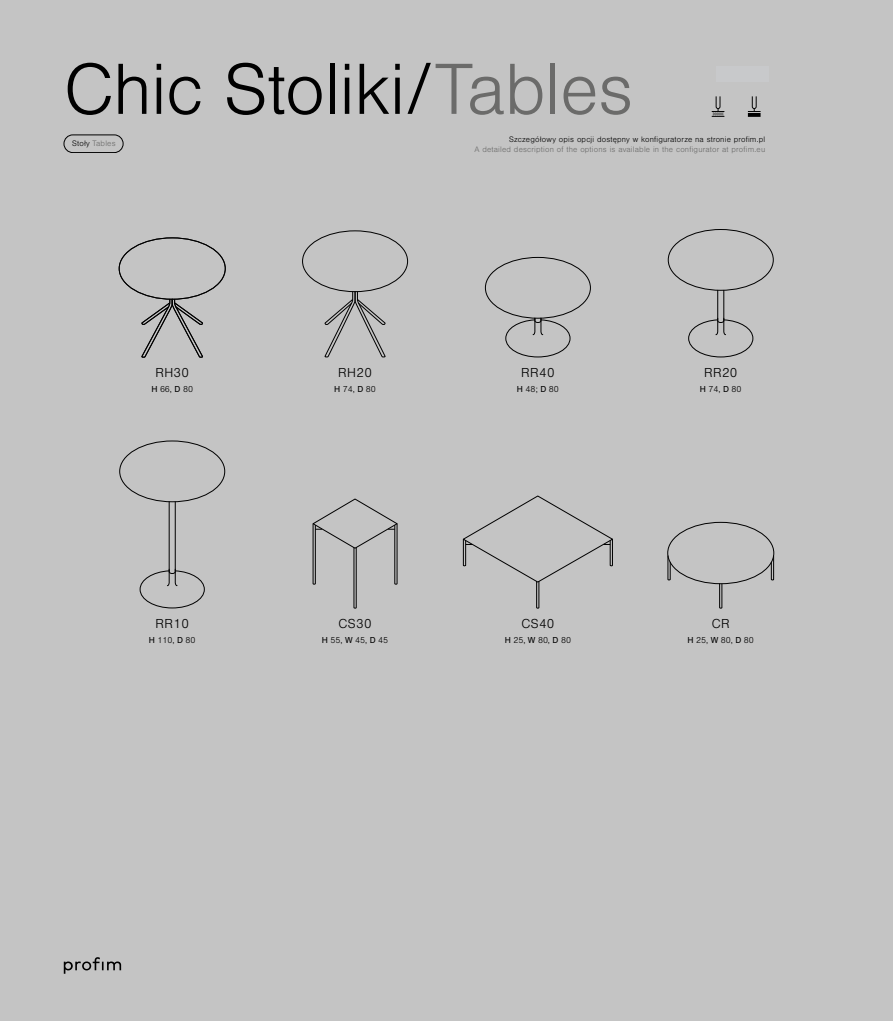
<style>
.page{position:relative;width:893px;height:1021px;background:#fff}
.page>*{position:absolute;margin:0;border:0;box-sizing:border-box;transform-origin:0 0}
.t1{font:300 75px "Nimbus San";letter-spacing:-.01em;color:#000}
.t2{font:300 13.5px "Nimbus San";letter-spacing:.025em;color:#000}
.t3{font:300 9px "Nimbus San";letter-spacing:-.01em;color:#000}
.t4{font:300 8.25px "Nimbus San";letter-spacing:.025em;color:#6b6b6a}
.t5{font:300 8.25px "Nimbus San";letter-spacing:.025em;color:#000}
.s1{color:#6b6b6a}
.s2{color:#000}
.s3{font-weight:400}
</style>
<div class="page">
<div style="left:0;top:0;width:893px;height:1020px;background:#c4c4c4"></div>
<svg style="left:668px;top:555px;width:2px;height:25px"></svg>
<svg style="left:771px;top:555px;width:3px;height:25px"></svg>
<svg style="left:719px;top:583px;width:3px;height:25px"></svg>
<svg style="left:463px;top:495px;width:150px;height:113px"></svg>
<svg style="left:313px;top:498px;width:85px;height:110px"></svg>
<div style="left:120px;top:441px;width:105px;height:61px;border:1px solid #000;border-radius:50%"></div>
<svg style="left:140px;top:501px;width:65px;height:107px"></svg>
<div style="left:668px;top:229px;width:105px;height:61px;border:1px solid #000;border-radius:50%"></div>
<svg style="left:688px;top:290px;width:65px;height:67px"></svg>
<div style="left:485px;top:257px;width:106px;height:61px;border:1px solid #000;border-radius:50%"></div>
<svg style="left:505px;top:318px;width:65px;height:39px"></svg>
<div style="left:302px;top:231px;width:106px;height:61px;border:1px solid #000;border-radius:50%"></div>
<svg style="left:324px;top:291px;width:62px;height:66px"></svg>
<div style="left:119px;top:238px;width:106px;height:61px;border:1px solid #000;border-radius:50%"></div>
<svg style="left:141px;top:299px;width:62px;height:59px"></svg>
<div style="left:64px;top:135px;width:59px;height:18px;border:1px solid #000;border-radius:9px"></div>
<svg style="left:712px;top:96px;width:12px;height:21px"></svg>
<svg style="left:748px;top:96px;width:13px;height:21px"></svg>
<svg style="left:64px;top:957px;width:57px;height:16px"></svg>
<div style="left:717px;top:66px;width:52px;height:15px;background:#c8c9cb"></div>
<h1 class="t1" style="left:64px;top:50px;width:571px">Chic Stoliki/<span class="s1">Tables</span></h1>
<p class="t4" style="left:72px;top:139px;width:45px"><span class="s2">Stoły</span> Tables</p>
<p class="t5" style="left:509px;top:135px;width:258px">Szczegółowy opis opcji dostępny w konfiguratorze na stronie profim.pl</p>
<p class="t4" style="left:474px;top:145px;width:292px">A detailed description of the options is available in the configurator at profim.eu</p>
<h2 class="t2" style="left:155px;top:365px;width:35px">RH30</h2>
<p class="t3" style="left:151px;top:384px;width:43px"><span class="s3">H</span> 66, <span class="s3">D</span> 80</p>
<h2 class="t2" style="left:155px;top:616px;width:35px">RR10</h2>
<p class="t3" style="left:149px;top:635px;width:48px"><span class="s3">H</span> 110, <span class="s3">D</span> 80</p>
<h2 class="t2" style="left:338px;top:365px;width:35px">RH20</h2>
<p class="t3" style="left:334px;top:384px;width:43px"><span class="s3">H</span> 74, <span class="s3">D</span> 80</p>
<h2 class="t2" style="left:338px;top:616px;width:35px">CS30</h2>
<p class="t3" style="left:322px;top:635px;width:68px"><span class="s3">H</span> 55, <span class="s3">W</span> 45, <span class="s3">D</span> 45</p>
<h2 class="t2" style="left:521px;top:365px;width:35px">RR40</h2>
<p class="t3" style="left:517px;top:384px;width:43px"><span class="s3">H</span> 48; <span class="s3">D</span> 80</p>
<h2 class="t2" style="left:521px;top:616px;width:35px">CS40</h2>
<p class="t3" style="left:505px;top:635px;width:68px"><span class="s3">H</span> 25, <span class="s3">W</span> 80, <span class="s3">D</span> 80</p>
<h2 class="t2" style="left:704px;top:365px;width:35px">RR20</h2>
<p class="t3" style="left:700px;top:384px;width:43px"><span class="s3">H</span> 74, <span class="s3">D</span> 80</p>
<h2 class="t2" style="left:712px;top:616px;width:19px">CR</h2>
<p class="t3" style="left:688px;top:635px;width:68px"><span class="s3">H</span> 25, <span class="s3">W</span> 80, <span class="s3">D</span> 80</p>
</div>
